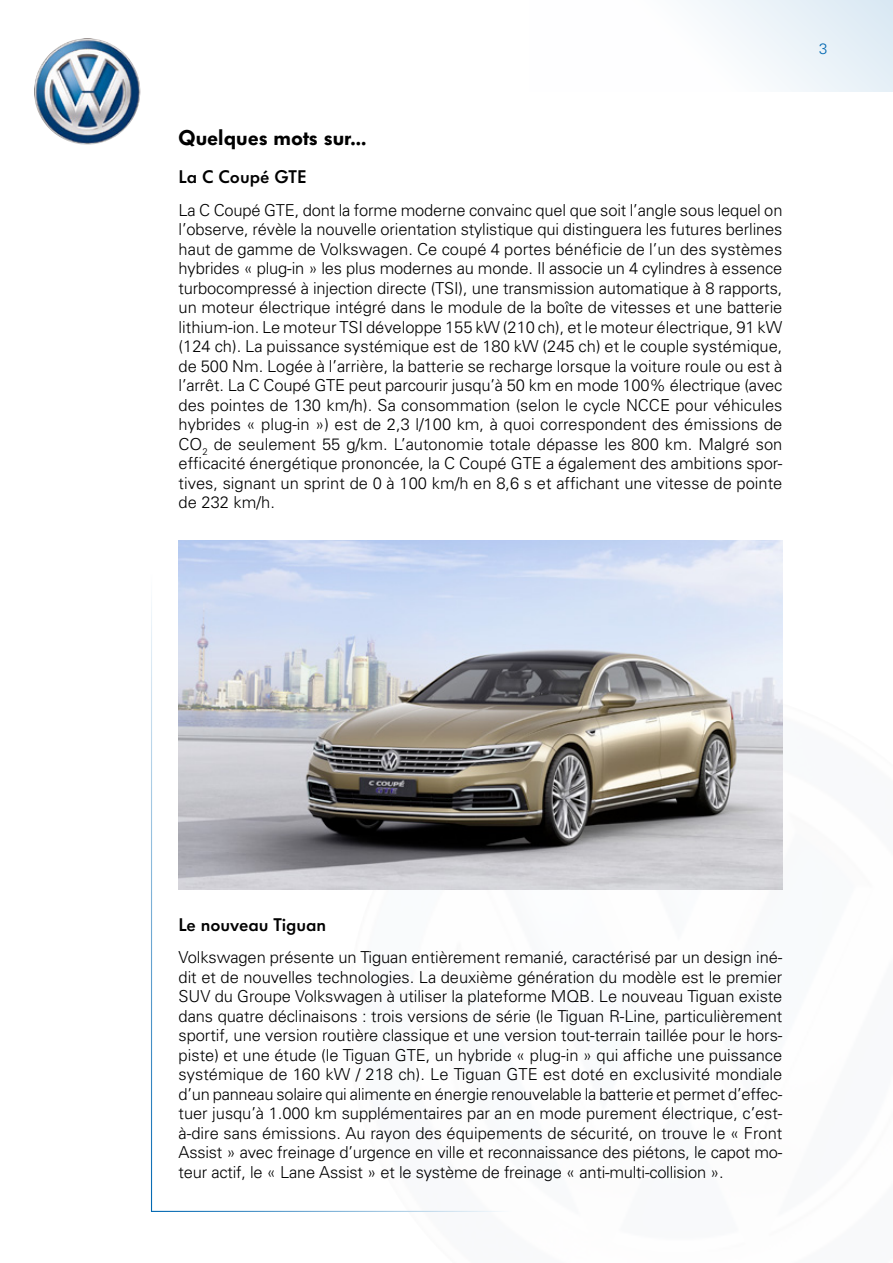
<style>
.page{position:relative;width:893px;height:1263px;background:#fff}
.page>*{position:absolute;margin:0;border:0;box-sizing:border-box;transform-origin:0 0}
.t1{font:900 21px "VW Headline";color:#000}
.t2{font:18px "Volkswagen Semi";color:#000}
.t3{font:300 16.5px/19.5px "Univers";letter-spacing:-.005em;color:#000;text-align:justify}
.t4{font:300 15px "Univers";color:#0067b1}
</style>
<div class="page">
<img style="left:34px;top:38px;width:106px;height:107px;border-radius:53px">
<div style="left:529px;top:0;width:364px;height:91px;background:linear-gradient(to right,#fff,#e4eff6)"></div>
<img style="left:179px;top:540px;width:603px;height:349px">
<p class="t1" style="left:179px;top:126px;width:189px">Quelques mots sur...</p>
<p class="t2" style="left:179px;top:167px;width:130px">La C Coupé GTE</p>
<p class="t3" style="left:179px;top:200px;width:605px">La C Coupé GTE, dont la forme moderne convainc quel que soit l’angle sous lequel on l’observe, révèle la nouvelle orientation stylistique qui distinguera les futures berlines haut de gamme de Volkswagen. Ce coupé 4 portes bénéficie de l’un des systèmes hybrides « plug-in » les plus modernes au monde. Il associe un 4 cylindres à essence turbocompressé à injection directe (TSI), une transmission automatique à 8 rapports, un moteur électrique intégré dans le module de la boîte de vitesses et une batterie lithium-ion. Le moteur TSI développe 155 kW (210 ch), et le moteur électrique, 91 kW (124 ch). La puissance systémique est de 180 kW (245 ch) et le couple systémique, de 500 Nm. Logée à l’arrière, la batterie se recharge lorsque la voiture roule ou est à l’arrêt. La C Coupé GTE peut parcourir jusqu’à 50 km en mode 100% électrique (avec des pointes de 130 km/h). Sa consommation (selon le cycle NCCE pour véhicules hybrides « plug-in ») est de 2,3 l/100 km, à quoi correspondent des émissions de CO<sub>2</sub> de seulement 55 g/km. L’autonomie totale dépasse les 800 km. Malgré son efficacité énergétique prononcée, la C Coupé GTE a également des ambitions spor&shy;tives, signant un sprint de 0 à 100 km/h en 8,6 s et affichant une vitesse de pointe de 232 km/h.</p>
<p class="t4" style="left:819px;top:40px;width:10px">3</p>
<p class="t2" style="left:179px;top:914px;width:149px">Le nouveau Tiguan</p>
<p class="t3" style="left:179px;top:947px;width:605px">Volkswagen présente un Tiguan entièrement remanié, caractérisé par un design iné&shy;dit et de nouvelles technologies. La deuxième génération du modèle est le premier SUV du Groupe Volkswagen à utiliser la plateforme MQB. Le nouveau Tiguan existe dans quatre déclinaisons : trois versions de série (le Tiguan R-Line, particulièrement sportif, une version routière classique et une version tout-terrain taillée pour le hors&shy;piste) et une étude (le Tiguan GTE, un hybride « plug-in » qui affiche une puissance systémique de 160 kW / 218 ch). Le Tiguan GTE est doté en exclusivité mondiale d’un panneau solaire qui alimente en énergie renouvelable la batterie et permet d’effec&shy;tuer jusqu’à 1.000 km supplémentaires par an en mode purement électrique, c’est&shy;à-dire sans émissions. Au rayon des équipements de sécurité, on trouve le « Front Assist » avec freinage d’urgence en ville et reconnaissance des piétons, le capot mo&shy;teur actif, le « Lane Assist » et le système de freinage « anti-multi-collision ».</p>
</div>
